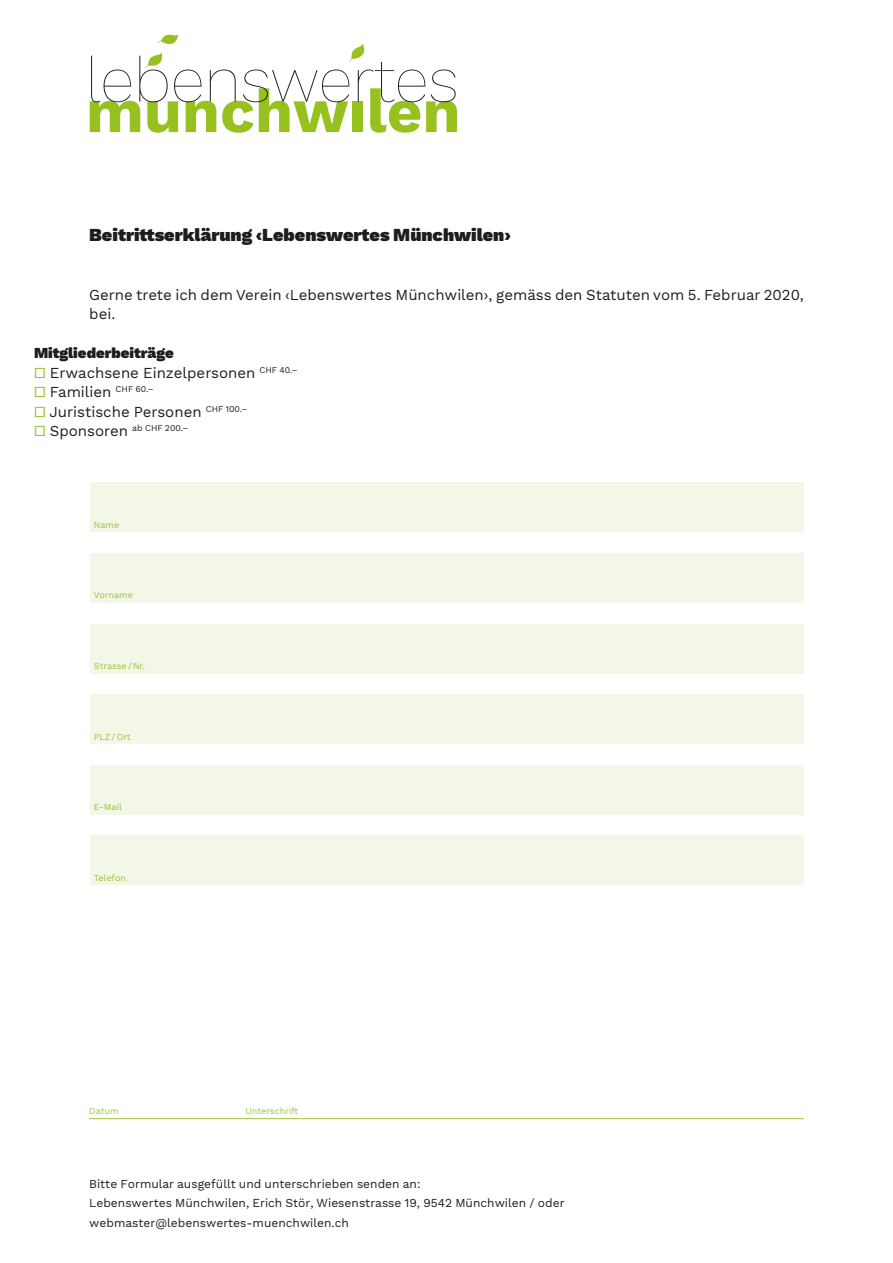
<style>
.page{position:relative;width:893px;height:1263px;background:#fff}
.page>*{position:absolute;margin:0;border:0;box-sizing:border-box;transform-origin:0 0}
.t1{font:900 18px "Work Sans";color:#1d1d1b}
.t2{font:15px/19.5px "Work Sans";color:#1d1d1b}
.t3{font:900 15px "Work Sans";color:#1d1d1b}
.t4{font:12px/19.5px "Work Sans";color:#1d1d1b}
.t5{font:9px "Work Sans";color:#9bc43a}
.t6{font:8.7px "Work Sans";color:#1d1d1b}
.s1{color:#9bc43a}
.s2{font-size:15px;color:#9bc43a}
.s3{font-size:15px}
</style>
<div class="page">
<hr style="left:89px;top:1118px;width:715px;height:1px;background:#9bc43a">
<div style="left:90px;top:483px;width:714px;height:49px;background:#f2f7e7"></div>
<div style="left:90px;top:553px;width:714px;height:50px;background:#f2f7e7"></div>
<div style="left:90px;top:624px;width:714px;height:49px;background:#f2f7e7"></div>
<div style="left:90px;top:694px;width:714px;height:50px;background:#f2f7e7"></div>
<div style="left:90px;top:765px;width:714px;height:49px;background:#f2f7e7"></div>
<div style="left:90px;top:836px;width:714px;height:49px;background:#f2f7e7"></div>
<svg style="left:90px;top:34px;width:367px;height:99px"></svg>
<p class="t1" style="left:89px;top:225px;width:423px">Beitrittserklärung ‹Lebenswertes Münchwilen›</p>
<p class="t2" style="left:89px;top:285px;width:716px">Gerne trete ich dem Verein ‹Lebenswertes Münchwilen›, gemäss den Statuten vom 5. Februar 2020, bei.</p>
<p class="t3" style="left:34px;top:344px;width:141px">Mitgliederbeiträge</p>
<p class="t2" style="left:34px;top:363px;width:265px"><span class="s1">▫</span> Erwachsene Einzelpersonen <sup>CHF</sup> <sup>40.–</sup></p>
<p class="t2" style="left:34px;top:383px;width:121px"><span class="s1">▫</span> Familien <sup>CHF</sup> <sup>60.–</sup></p>
<p class="t2" style="left:34px;top:402px;width:215px"><span class="s1">▫</span> Juristische Personen <sup>CHF</sup> <sup>100.–</sup></p>
<p class="t6" style="left:34px;top:423px;width:156px"><span class="s2">▫</span> <span class="s3">Sponsoren</span> ab CHF 200.–</p>
<p class="t5" style="left:94px;top:519px;width:27px">Name</p>
<p class="t5" style="left:94px;top:590px;width:41px">Vorname</p>
<p class="t5" style="left:94px;top:660px;width:52px">Strasse/Nr.</p>
<p class="t5" style="left:94px;top:731px;width:38px">PLZ/Ort</p>
<p class="t5" style="left:94px;top:802px;width:29px">E-Mail</p>
<p class="t5" style="left:94px;top:872px;width:34px">Telefon</p>
<p class="t5" style="left:89px;top:1106px;width:31px">Datum</p>
<p class="t5" style="left:246px;top:1106px;width:54px">Unterschrift</p>
<p class="t4" style="left:89px;top:1174px;width:477px">Bitte Formular ausgefüllt und unterschrieben senden an:<br>Lebenswertes Münchwilen, Erich Stör, Wiesenstrasse 19, 9542 Münchwilen / oder webmaster@lebenswertes-muenchwilen.ch</p>
</div>
